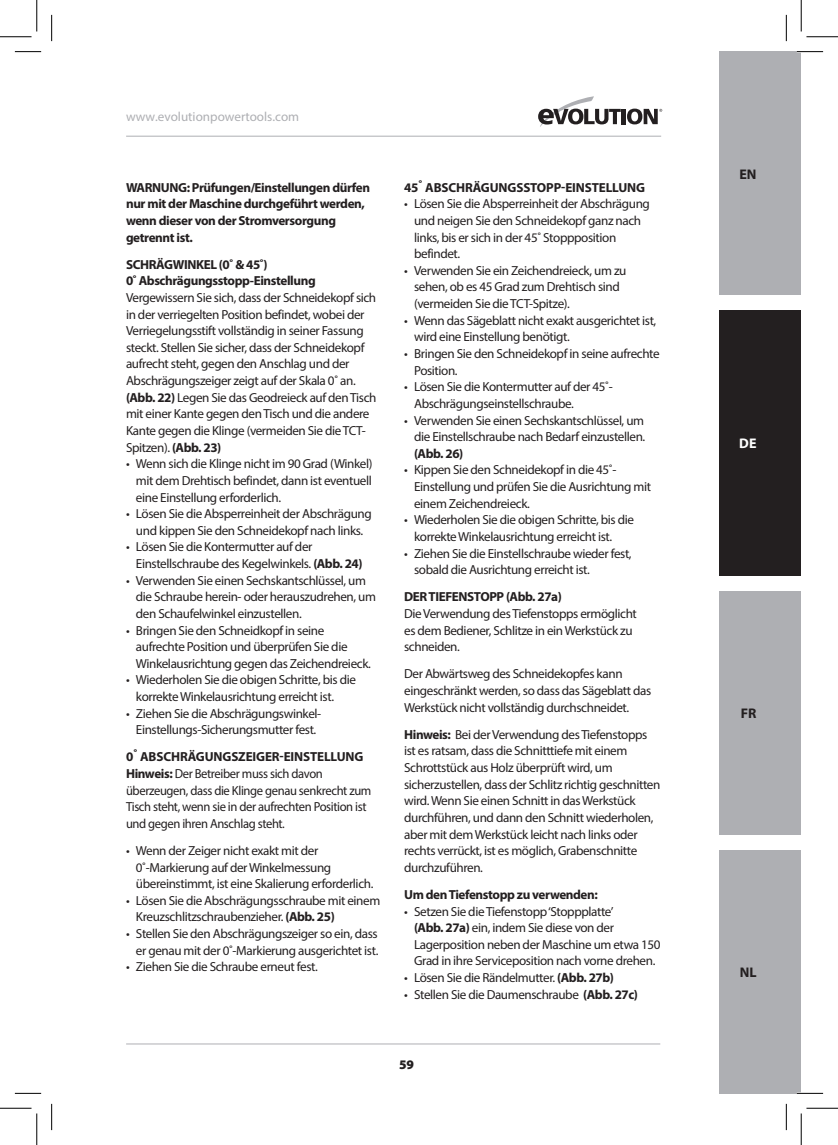
<style>
.page{position:relative;width:838px;height:1145px;background:#fff}
.page>*{position:absolute;margin:0;border:0;box-sizing:border-box;transform-origin:0 0}
.t1{font:700 14px "Myriad Pro";color:#231f20}
.t2{font:700 14px "Myriad Pro";color:#fff}
.t3{font:13.12px/16.6px "Myriad Pro";letter-spacing:-.03em;color:#231f20}
.t4{font:700 13.12px/16.6px "Myriad Pro";letter-spacing:-.03em;color:#231f20}
.t5{font:13.12px/16.6px "Myriad Pro";letter-spacing:-.03em;color:#231f20;scale:.96 1}
.t6{font:700 13.12px "Myriad Pro";letter-spacing:-.01em;color:#231f20}
.t7{font:13.12px "Myriad Pro";color:#aeafb3}
.t8{font:900 13.12px "Myriad Pro";color:#231f20}
.s1{font-weight:700}
</style>
<div class="page">
<div style="left:719px;top:310px;width:82px;height:266px;background:#231f20"></div>
<div style="left:719px;top:591px;width:82px;height:244px;background:#aeafb3"></div>
<div style="left:719px;top:52px;width:82px;height:243px;background:#aeafb3"></div>
<div style="left:719px;top:850px;width:82px;height:243px;background:#aeafb3"></div>
<hr style="left:126px;top:136px;width:535px;height:1px;background:#aeafb3">
<hr style="left:126px;top:1044px;width:534px;height:1px;background:#aeafb3">
<svg style="left:538px;top:96px;width:82px;height:31px"></svg>
<hr style="left:621px;top:109px;width:4px;height:15px;background:#231f20">
<svg style="left:627px;top:109px;width:35px;height:15px"></svg>
<hr style="left:796px;top:51px;width:27px;height:2px;background:#fff">
<hr style="left:796px;top:1092px;width:27px;height:2px;background:#fff">
<svg style="left:15px;top:51px;width:26px;height:1px"></svg>
<svg style="left:796px;top:51px;width:27px;height:1px"></svg>
<svg style="left:15px;top:1093px;width:26px;height:1px"></svg>
<svg style="left:796px;top:1093px;width:27px;height:1px"></svg>
<svg style="left:51px;top:15px;width:1px;height:26px"></svg>
<svg style="left:51px;top:1104px;width:1px;height:26px"></svg>
<svg style="left:786px;top:15px;width:1px;height:26px"></svg>
<svg style="left:786px;top:1104px;width:1px;height:26px"></svg>
<hr style="left:0;top:36px;width:32px;height:1px;background:#000">
<hr style="left:806px;top:36px;width:31px;height:1px;background:#000">
<hr style="left:0;top:1108px;width:32px;height:1px;background:#000">
<hr style="left:806px;top:1108px;width:31px;height:1px;background:#000">
<hr style="left:36px;top:0;width:1px;height:31px;background:#000">
<hr style="left:36px;top:1113px;width:1px;height:32px;background:#000">
<hr style="left:800px;top:0;width:1px;height:31px;background:#000">
<hr style="left:800px;top:1113px;width:1px;height:32px;background:#000">
<p class="t7" style="left:126px;top:109px;width:175px">www.evolutionpowertools.com</p>
<p class="t4" style="left:126px;top:179px;width:245px">WARNUNG: Prüfungen/Einstellungen dürfen nur mit der Maschine durchgeführt werden, wenn dieser von der Stromversorgung getrennt ist.</p>
<p class="t4" style="left:126px;top:256px;width:191px">SCHRÄGWINKEL (0˚ &amp; 45˚)<br>0˚ Abschrägungsstopp-Einstellung</p>
<p class="t3" style="left:126px;top:289px;width:252px">Vergewissern Sie sich, dass der Schneidekopf sich in der verriegelten Position befindet, wobei der Verriegelungsstift vollständig in seiner Fassung steckt. Stellen Sie sicher, dass der Schneidekopf aufrecht steht, gegen den Anschlag und der Abschrägungszeiger zeigt auf der Skala 0˚ an. <span class="s1">(Abb. 22)</span> Legen Sie das Geodreieck auf den Tisch mit einer Kante gegen den Tisch und die andere Kante gegen die Klinge (vermeiden Sie die TCT-Spitzen). <span class="s1">(Abb. 23)</span></p>
<p class="t3" style="left:136px;top:455px;width:238px;text-align:justify;text-indent:-10px">• Wenn sich die Klinge nicht im 90 Grad (Winkel) mit dem Drehtisch befindet, dann ist eventuell eine Einstellung erforderlich.</p>
<p class="t3" style="left:126px;top:505px;width:247px;text-align:center">• Lösen Sie die Absperreinheit der Abschrägung und kippen Sie den Schneidekopf nach links.</p>
<p class="t3" style="left:136px;top:538px;width:228px;text-indent:-10px">• Lösen Sie die Kontermutter auf der<br>Einstellschraube des Kegelwinkels. <span class="s1">(Abb. 24)</span></p>
<p class="t3" style="left:136px;top:572px;width:241px;text-indent:-10px">• Verwenden Sie einen Sechskantschlüssel, um die Schraube herein- oder herauszudrehen, um den Schaufelwinkel einzustellen.</p>
<p class="t3" style="left:136px;top:622px;width:236px;text-indent:-10px">• Bringen Sie den Schneidkopf in seine aufrechte Position und überprüfen Sie die<br>Winkelausrichtung gegen das Zeichendreieck.</p>
<p class="t3" style="left:136px;top:672px;width:221px;text-indent:-10px">• Wiederholen Sie die obigen Schritte, bis die korrekte Winkelausrichtung erreicht ist.</p>
<p class="t3" style="left:126px;top:705px;width:197px;text-align:center">• Ziehen Sie die Abschrägungswinkel-<br>Einstellungs-Sicherungsmutter fest.</p>
<p class="t5" style="left:126px;top:749px;width:257px"><span class="s1">0˚ ABSCHRÄGUNGSZEIGER-EINSTELLUNG Hinweis:</span> Der Betreiber muss sich davon überzeugen, dass die Klinge genau senkrecht zum Tisch steht, wenn sie in der aufrechten Position ist und gegen ihren Anschlag steht.</p>
<p class="t3" style="left:136px;top:842px;width:239px;text-indent:-10px">• Wenn der Zeiger nicht exakt mit der<br>0˚-Markierung auf der Winkelmessung übereinstimmt, ist eine Skalierung erforderlich.</p>
<p class="t3" style="left:136px;top:892px;width:246px;text-indent:-10px">• Lösen Sie die Abschrägungsschraube mit einem<br>Kreuzschlitzschraubenzieher. <span class="s1">(Abb. 25)</span></p>
<p class="t3" style="left:126px;top:925px;width:254px;text-align:right">• Stellen Sie den Abschrägungszeiger so ein, dass er genau mit der 0˚-Markierung ausgerichtet ist.</p>
<p class="t3" style="left:126px;top:958px;width:193px">• Ziehen Sie die Schraube erneut fest.</p>
<p class="t6" style="left:404px;top:179px;width:242px">45˚ ABSCHRÄGUNGSSTOPP-EINSTELLUNG</p>
<p class="t3" style="left:414px;top:195px;width:237px;text-indent:-10px">• Lösen Sie die Absperreinheit der Abschrägung und neigen Sie den Schneidekopf ganz nach links, bis er sich in der 45˚ Stoppposition befindet.</p>
<p class="t3" style="left:414px;top:262px;width:214px;text-indent:-10px">• Verwenden Sie ein Zeichendreieck, um zu sehen, ob es 45 Grad zum Drehtisch sind (vermeiden Sie die TCT-Spitze).</p>
<p class="t3" style="left:414px;top:312px;width:244px;text-indent:-10px">• Wenn das Sägeblatt nicht exakt ausgerichtet ist, wird eine Einstellung benötigt.</p>
<p class="t3" style="left:414px;top:345px;width:247px;text-indent:-10px">• Bringen Sie den Schneidekopf in seine aufrechte<br>Position.</p>
<p class="t3" style="left:414px;top:378px;width:200px;text-indent:-10px">• Lösen Sie die Kontermutter auf der 45˚-<br>Abschrägungseinstellschraube.</p>
<p class="t3" style="left:404px;top:412px;width:242px;text-align:right">• Verwenden Sie einen Sechskantschlüssel, um die Einstellschraube nach Bedarf einzustellen.</p>
<p class="t4" style="left:414px;top:445px;width:51px">(Abb. 26)</p>
<p class="t3" style="left:414px;top:462px;width:238px;text-indent:-10px">• Kippen Sie den Schneidekopf in die 45˚-<br>Einstellung und prüfen Sie die Ausrichtung mit einem Zeichendreieck.</p>
<p class="t3" style="left:414px;top:511px;width:221px;text-indent:-10px">• Wiederholen Sie die obigen Schritte, bis die korrekte Winkelausrichtung erreicht ist.</p>
<p class="t3" style="left:414px;top:545px;width:219px;text-indent:-10px">• Ziehen Sie die Einstellschraube wieder fest, sobald die Ausrichtung erreicht ist.</p>
<p class="t4" style="left:404px;top:588px;width:159px">DER TIEFENSTOPP (Abb. 27a)</p>
<p class="t3" style="left:404px;top:605px;width:234px">Die Verwendung des Tiefenstopps ermöglicht es dem Bediener, Schlitze in ein Werkstück zu schneiden.</p>
<p class="t3" style="left:404px;top:665px;width:249px">Der Abwärtsweg des Schneidekopfes kann eingeschränkt werden, so dass das Sägeblatt das<br>Werkstück nicht vollständig durchschneidet.</p>
<p class="t3" style="left:404px;top:726px;width:258px"><span class="s1">Hinweis:</span> Bei der Verwendung des Tiefenstopps ist es ratsam, dass die Schnitttiefe mit einem Schrottstück aus Holz überprüft wird, um sicherzustellen, dass der Schlitz richtig geschnitten wird. Wenn Sie einen Schnitt in das Werkstück durchführen, und dann den Schnitt wiederholen, aber mit dem Werkstück leicht nach links oder rechts verrückt, ist es möglich, Grabenschnitte durchzuführen.</p>
<p class="t4" style="left:404px;top:886px;width:195px">Um den Tiefenstopp zu verwenden:</p>
<p class="t3" style="left:414px;top:903px;width:248px;text-indent:-10px">• Setzen Sie die Tiefenstopp ‘Stoppplatte’<br><span class="s1">(Abb. 27a)</span> ein, indem Sie diese von der Lagerposition neben der Maschine um etwa 150<br>Grad in ihre Serviceposition nach vorne drehen.</p>
<p class="t3" style="left:404px;top:969px;width:211px">• Lösen Sie die Rändelmutter. <span class="s1">(Abb. 27b)</span></p>
<p class="t3" style="left:404px;top:986px;width:235px">• Stellen Sie die Daumenschraube <span class="s1">(Abb. 27c)</span></p>
<p class="t8" style="left:399px;top:1056px;width:17px">59</p>
<p class="t1" style="left:739px;top:165px;width:19px">EN</p>
<p class="t2" style="left:739px;top:435px;width:19px">DE</p>
<p class="t1" style="left:740px;top:704px;width:17px">FR</p>
<p class="t1" style="left:739px;top:963px;width:18px">NL</p>
</div>
